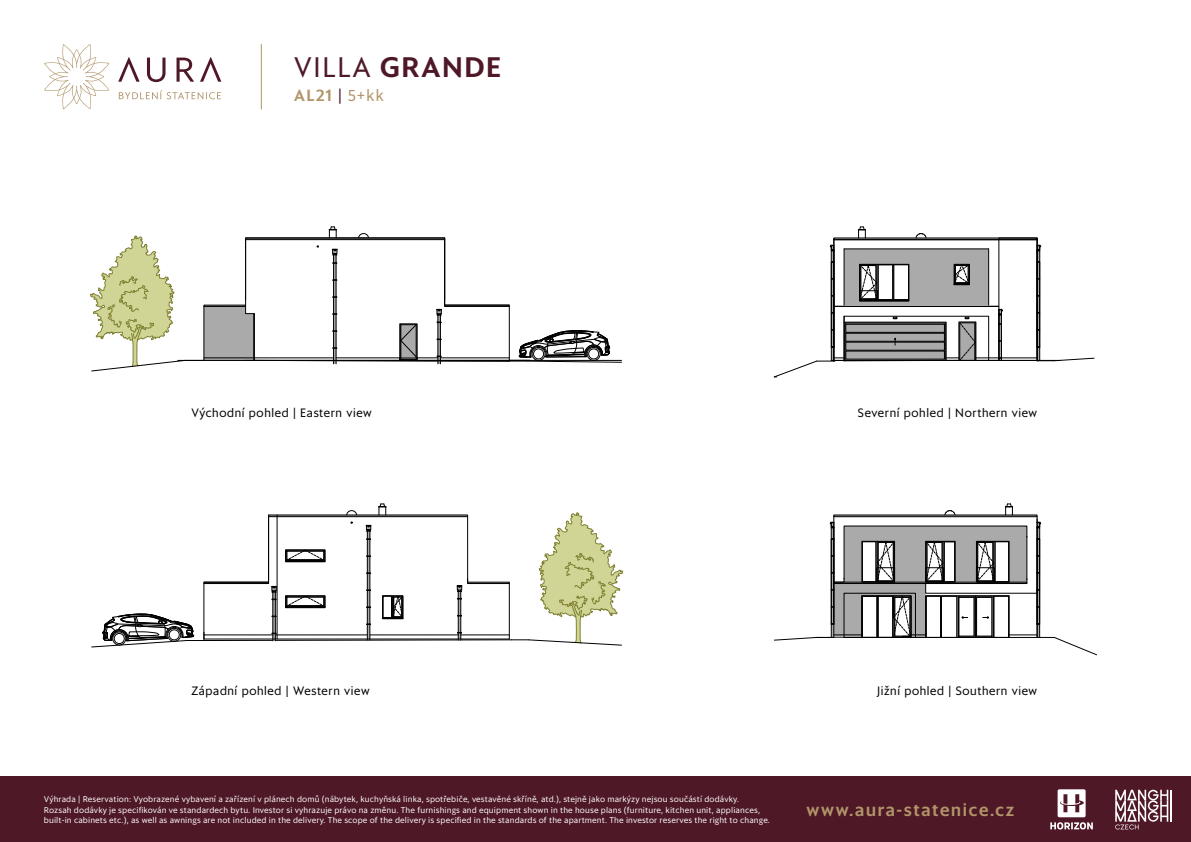
<style>
.page{position:relative;width:1191px;height:842px;background:#fff}
.page>*{position:absolute;margin:0;border:0;box-sizing:border-box;transform-origin:0 0}
.t1{font:500 28px "Sanomat Sans";letter-spacing:.06em;color:#4e1827}
.t2{font:500 17.2px "Sanomat Sans";letter-spacing:.1em;color:#b1966a}
.t3{font:500 16px "Sanomat Sans";color:#b1966a}
.t4{font:12px "Sanomat Sans";letter-spacing:.05em;color:#000}
.t5{font:8.5px/10.2px "Sanomat Sans Text";letter-spacing:.015em;color:#fff}
.s1{font-weight:400}
.s2{font-weight:400;color:#4e1827}
</style>
<div class="page">
<hr style="left:816px;top:637px;width:238px;height:1px;background:#000">
<svg style="left:1054px;top:637px;width:43px;height:18px"></svg>
<svg style="left:90px;top:235px;width:95px;height:136px"></svg>
<hr style="left:178px;top:360px;width:352px;height:1px;background:#000">
<svg style="left:774px;top:503px;width:267px;height:137px"></svg>
<svg style="left:203px;top:226px;width:419px;height:138px"></svg>
<svg style="left:773px;top:226px;width:321px;height:152px"></svg>
<svg style="left:91px;top:503px;width:532px;height:144px"></svg>
<div style="left:0;top:776px;width:1191px;height:66px;background:#4e1827"></div>
<svg style="left:44px;top:44px;width:65px;height:65px"></svg>
<svg style="left:119px;top:90px;width:102px;height:9px"></svg>
<svg style="left:118px;top:57px;width:103px;height:25px"></svg>
<hr style="left:261px;top:44px;width:1px;height:65px;background:#b1966a">
<svg style="left:1050px;top:789px;width:42px;height:40px"></svg>
<svg style="left:1115px;top:790px;width:57px;height:39px"></svg>
<h1 class="t1" style="left:294px;top:45px;width:209px"><span class="s1">VILLA</span> GRANDE</h1>
<h3 class="t3" style="left:294px;top:83px;width:91px">AL21 <span class="s2">|</span> <span class="s1">5+kk</span></h3>
<h3 class="t4" style="left:191px;top:404px;width:182px">Východní pohled | Eastern view</h3>
<h3 class="t4" style="left:858px;top:404px;width:181px">Severní pohled | Northern view</h3>
<h3 class="t4" style="left:191px;top:681px;width:180px">Západní pohled | Western view</h3>
<h3 class="t4" style="left:877px;top:681px;width:161px">Jižní pohled | Southern view</h3>
<p class="t5" style="left:44px;top:794px;width:727px">Výhrada | Reservation: Vyobrazené vybavení a zařízení v plánech domů (nábytek, kuchyňská linka, spotřebiče, vestavěné skříně, atd.), stejně jako markýzy nejsou součástí dodávky.<br>Rozsah dodávky je specifikován ve standardech bytu. Investor si vyhrazuje právo na změnu. The furnishings and equipment shown in the house plans (furniture, kitchen unit, appliances, built-in cabinets etc.), as well as awnings are not included in the delivery. The scope of the delivery is specified in the standards of the apartment. The investor reserves the right to change.</p>
<h2 class="t2" style="left:806px;top:797px;width:209px">www.aura-statenice.cz</h2>
</div>
